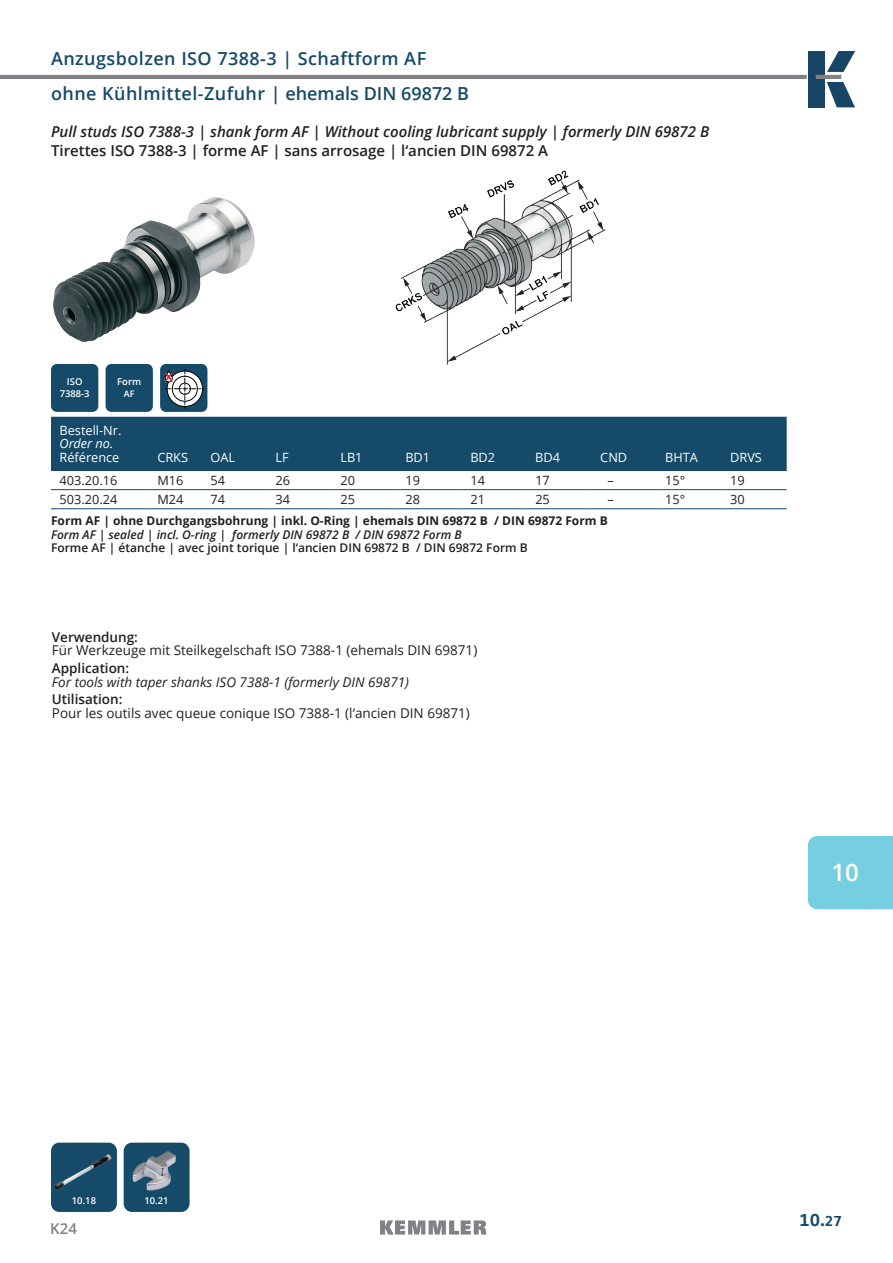
<style>
.page{position:relative;width:893px;height:1263px;background:#fff}
.page>*{position:absolute;margin:0;border:0;box-sizing:border-box;transform-origin:0 0}
.t1{font:600 24px "Open Sans";color:#fff}
.t2{font:600 18px/35.1px "Open Sans";letter-spacing:.025em;color:#154a69}
.t3{font:700 18px "Zwo OT";color:#154a69}
.t4{font:italic 600 15px "Open Sans";color:#231f20}
.t5{font:600 15px "Open Sans";color:#231f20}
.t6{font:600 15px "Open Sans";color:#808285}
.t7{font:13.5px "Open Sans";color:#231f20}
.t8{font:italic 13.5px "Open Sans";color:#231f20}
.t9{font:600 13.5px "Open Sans";color:#231f20}
.t10{font:12.75px "Open Sans";color:#231f20}
.t11{font:12.75px "Open Sans";color:#fff}
.t12{font:italic 12.75px "Open Sans";color:#fff}
.t13{font:700 12px "Open Sans";color:#231f20}
.t14{font:600 12px "Open Sans";color:#231f20}
.t15{font:italic 600 12px "Open Sans";color:#231f20}
.t16{font:600 9.45px/12px "Open Sans";color:#fff;text-align:center}
.t17{font:600 9px "Open Sans";color:#fff}
.s1{font-size:15px}
</style>
<div class="page">
<svg style="left:380px;top:1220px;width:106px;height:14px"></svg>
<div style="left:808px;top:51px;width:16px;height:56px;background:#174566"></div>
<svg style="left:816px;top:51px;width:39px;height:56px"></svg>
<hr style="left:0;top:75px;width:807px;height:4px;background:#808285">
<svg style="left:876px;top:836px;width:17px;height:73px"></svg>
<div style="left:808px;top:836px;width:74px;height:73px;background:#75cfe0;border-radius:9px"></div>
<img style="left:53px;top:197px;width:202px;height:145px">
<img style="left:395px;top:170px;width:211px;height:195px">
<div style="left:51px;top:417px;width:736px;height:53px;background:#154a69"></div>
<hr style="left:51px;top:470px;width:98px;height:1px;background:#154a69">
<hr style="left:149px;top:470px;width:53px;height:1px;background:#154a69">
<hr style="left:202px;top:470px;width:65px;height:1px;background:#154a69">
<hr style="left:267px;top:470px;width:65px;height:1px;background:#154a69">
<hr style="left:332px;top:470px;width:65px;height:1px;background:#154a69">
<hr style="left:397px;top:470px;width:65px;height:1px;background:#154a69">
<hr style="left:462px;top:470px;width:65px;height:1px;background:#154a69">
<hr style="left:527px;top:470px;width:65px;height:1px;background:#154a69">
<hr style="left:592px;top:470px;width:65px;height:1px;background:#154a69">
<hr style="left:657px;top:470px;width:65px;height:1px;background:#154a69">
<hr style="left:722px;top:470px;width:65px;height:1px;background:#154a69">
<hr style="left:51px;top:489px;width:98px;height:1px;background:#154a69">
<hr style="left:149px;top:489px;width:53px;height:1px;background:#154a69">
<hr style="left:202px;top:489px;width:65px;height:1px;background:#154a69">
<hr style="left:267px;top:489px;width:65px;height:1px;background:#154a69">
<hr style="left:332px;top:489px;width:65px;height:1px;background:#154a69">
<hr style="left:397px;top:489px;width:65px;height:1px;background:#154a69">
<hr style="left:462px;top:489px;width:65px;height:1px;background:#154a69">
<hr style="left:527px;top:489px;width:65px;height:1px;background:#154a69">
<hr style="left:592px;top:489px;width:65px;height:1px;background:#154a69">
<hr style="left:657px;top:489px;width:65px;height:1px;background:#154a69">
<hr style="left:722px;top:489px;width:65px;height:1px;background:#154a69">
<hr style="left:51px;top:508px;width:98px;height:1px;background:#154a69">
<hr style="left:149px;top:508px;width:53px;height:1px;background:#154a69">
<hr style="left:202px;top:508px;width:65px;height:1px;background:#154a69">
<hr style="left:267px;top:508px;width:65px;height:1px;background:#154a69">
<hr style="left:332px;top:508px;width:65px;height:1px;background:#154a69">
<hr style="left:397px;top:508px;width:65px;height:1px;background:#154a69">
<hr style="left:462px;top:508px;width:65px;height:1px;background:#154a69">
<hr style="left:527px;top:508px;width:65px;height:1px;background:#154a69">
<hr style="left:592px;top:508px;width:65px;height:1px;background:#154a69">
<hr style="left:657px;top:508px;width:65px;height:1px;background:#154a69">
<hr style="left:722px;top:508px;width:65px;height:1px;background:#154a69">
<div style="left:106px;top:364px;width:47px;height:48px;background:#154a69;border-radius:6px"></div>
<div style="left:51px;top:364px;width:47px;height:48px;background:#154a69;border-radius:6px"></div>
<div style="left:160px;top:364px;width:47px;height:48px;background:#154a69;border-radius:6px"></div>
<svg style="left:164px;top:364px;width:41px;height:44px"></svg>
<div style="left:51px;top:1143px;width:66px;height:69px;background:#154a69;border-radius:8px"></div>
<img style="left:54px;top:1154px;width:58px;height:36px">
<div style="left:124px;top:1143px;width:66px;height:69px;background:#154a69;border-radius:8px"></div>
<img style="left:132px;top:1151px;width:44px;height:40px">
<h2 class="t2" style="left:51px;top:40px;width:420px">Anzugsbolzen ISO 7388-3 | Schaftform AF ohne Kühlmittel-Zufuhr | ehemals DIN 69872 B</h2>
<p class="t4" style="left:51px;top:121px;width:660px">Pull studs ISO 7388-3 | shank form AF | Without cooling lubricant supply | formerly DIN 69872 B</p>
<p class="t5" style="left:51px;top:140px;width:499px">Tirettes ISO 7388-3 | forme AF | sans arrosage | l‘ancien DIN 69872 A</p>
<p class="t16" style="left:60px;top:375px;width:32px">ISO<br>7388-3</p>
<p class="t16" style="left:117px;top:375px;width:25px">Form</p>
<p class="t17" style="left:124px;top:388px;width:12px">AF</p>
<p class="t11" style="left:60px;top:421px;width:63px">Bestell-Nr.</p>
<p class="t12" style="left:60px;top:435px;width:55px">Order no.</p>
<p class="t11" style="left:60px;top:448px;width:61px">Référence</p>
<p class="t11" style="left:157px;top:448px;width:32px">CRKS</p>
<p class="t11" style="left:210px;top:448px;width:26px">OAL</p>
<p class="t11" style="left:275px;top:448px;width:15px">LF</p>
<p class="t11" style="left:340px;top:448px;width:24px">LB1</p>
<p class="t11" style="left:405px;top:448px;width:26px">BD1</p>
<p class="t11" style="left:470px;top:448px;width:26px">BD2</p>
<p class="t11" style="left:535px;top:448px;width:26px">BD4</p>
<p class="t11" style="left:600px;top:448px;width:28px">CND</p>
<p class="t11" style="left:665px;top:448px;width:34px">BHTA</p>
<p class="t11" style="left:730px;top:448px;width:33px">DRVS</p>
<p class="t10" style="left:60px;top:471px;width:59px">403.20.16</p>
<p class="t10" style="left:157px;top:471px;width:28px">M16</p>
<p class="t10" style="left:210px;top:471px;width:16px">54</p>
<p class="t10" style="left:275px;top:471px;width:16px">26</p>
<p class="t10" style="left:340px;top:471px;width:16px">20</p>
<p class="t10" style="left:405px;top:471px;width:16px">19</p>
<p class="t10" style="left:470px;top:471px;width:16px">14</p>
<p class="t10" style="left:535px;top:471px;width:16px">17</p>
<p class="t10" style="left:607px;top:471px;width:8px">–</p>
<p class="t10" style="left:665px;top:471px;width:22px">15°</p>
<p class="t10" style="left:730px;top:471px;width:16px">19</p>
<p class="t10" style="left:60px;top:490px;width:59px">503.20.24</p>
<p class="t10" style="left:157px;top:490px;width:28px">M24</p>
<p class="t10" style="left:211px;top:490px;width:16px">74</p>
<p class="t10" style="left:275px;top:490px;width:16px">34</p>
<p class="t10" style="left:340px;top:490px;width:16px">25</p>
<p class="t10" style="left:405px;top:490px;width:16px">28</p>
<p class="t10" style="left:470px;top:490px;width:16px">21</p>
<p class="t10" style="left:535px;top:490px;width:16px">25</p>
<p class="t10" style="left:607px;top:490px;width:8px">–</p>
<p class="t10" style="left:665px;top:490px;width:22px">15°</p>
<p class="t10" style="left:730px;top:490px;width:16px">30</p>
<p class="t13" style="left:51px;top:513px;width:558px">Form AF | ohne Durchgangsbohrung | inkl. O-Ring | ehemals DIN 69872 B / DIN 69872 Form B</p>
<p class="t15" style="left:51px;top:526px;width:412px">Form AF | sealed | incl. O-ring | formerly DIN 69872 B / DIN 69872 Form B</p>
<p class="t14" style="left:51px;top:540px;width:478px">Forme AF | étanche | avec joint torique | l‘ancien DIN 69872 B / DIN 69872 Form B</p>
<p class="t9" style="left:52px;top:627px;width:88px">Verwendung:</p>
<p class="t7" style="left:52px;top:641px;width:427px">Für Werkzeuge mit Steilkegelschaft ISO 7388-1 (ehemals DIN 69871)</p>
<p class="t9" style="left:52px;top:659px;width:79px">Application:</p>
<p class="t8" style="left:52px;top:672px;width:359px">For tools with taper shanks ISO 7388-1 (formerly DIN 69871)</p>
<p class="t9" style="left:52px;top:690px;width:72px">Utilisation:</p>
<p class="t7" style="left:52px;top:703px;width:420px">Pour les outils avec queue conique ISO 7388-1 (l‘ancien DIN 69871)</p>
<h1 class="t1" style="left:831px;top:856px;width:29px">10</h1>
<p class="t16" style="left:72px;top:1194px;width:26px">10.18</p>
<p class="t16" style="left:145px;top:1194px;width:26px">10.21</p>
<p class="t6" style="left:50px;top:1218px;width:28px">K24</p>
<h2 class="t3" style="left:799px;top:1209px;width:44px">10.<span class="s1">27</span></h2>
</div>
